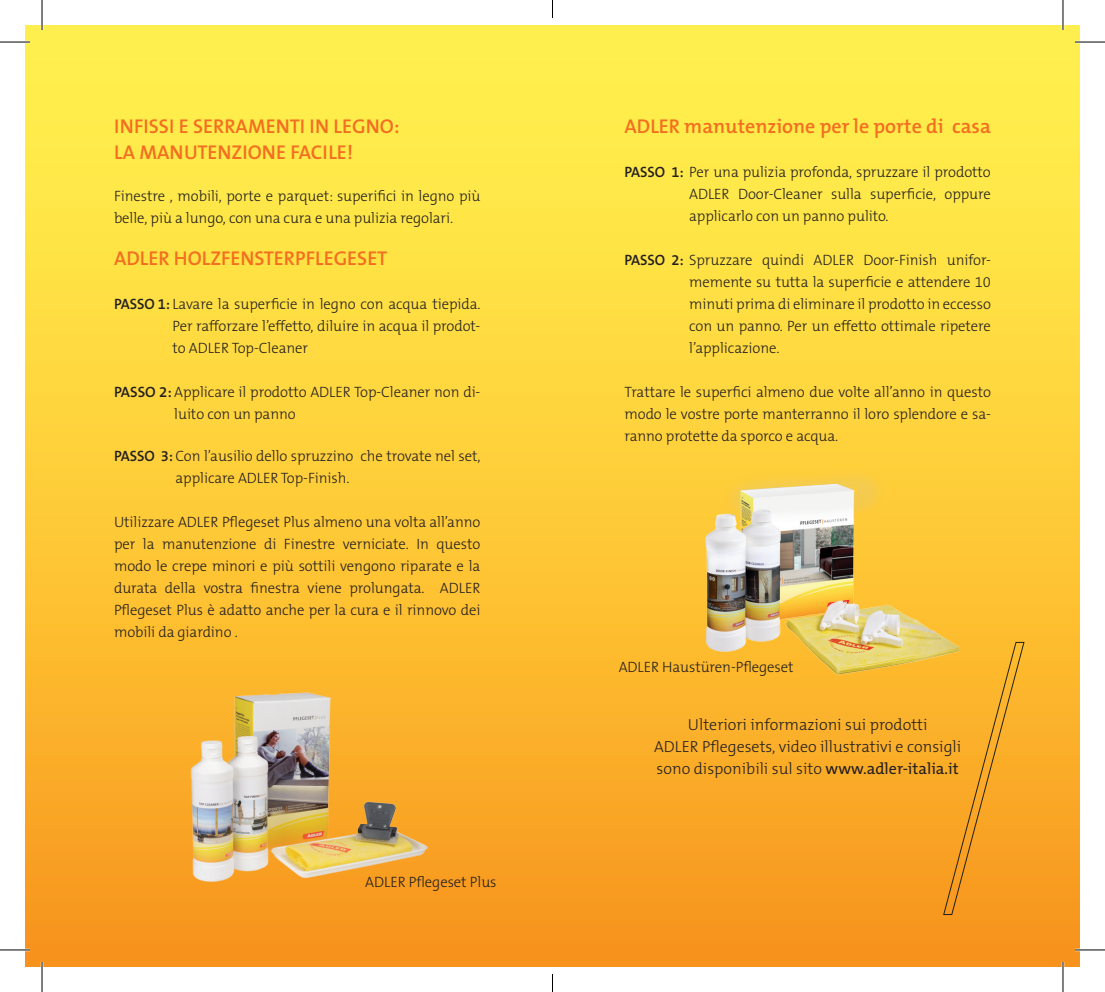
<style>
.page{position:relative;width:1105px;height:992px;background:#fff}
.page>*{position:absolute;margin:0;border:0;box-sizing:border-box;transform-origin:0 0}
.t1{font:600 20px "The Mix B6";color:#f36e21}
.t2{font:300 16px "The Mix B3";color:#231f20}
.t3{font:300 15px/22px "The Mix B3";letter-spacing:-.005em;color:#231f20;text-align:justify}
.s1{font-family:"The Mix B6";font-weight:600}
.s2{font-family:"The Mix B5 Plain";font-weight:400}
</style>
<div class="page">
<div style="left:25px;top:25px;width:1054px;height:941px;background:linear-gradient(to bottom,#fff952,#f9981d)"></div>
<svg style="left:943px;top:641px;width:81px;height:273px;background:#f4a626"></svg>
<img style="left:145px;top:683px;width:304px;height:203px">
<img style="left:679px;top:419px;width:279px;height:282px">
<hr style="left:0;top:41px;width:30px;height:2px;background:#fff">
<hr style="left:1074px;top:41px;width:30px;height:2px;background:#fff">
<hr style="left:0;top:948px;width:30px;height:2px;background:#fff">
<hr style="left:1074px;top:948px;width:30px;height:2px;background:#fff">
<hr style="left:41px;top:0;width:2px;height:30px;background:#fff">
<hr style="left:41px;top:961px;width:2px;height:30px;background:#fff">
<hr style="left:1061px;top:0;width:3px;height:30px;background:#fff">
<hr style="left:1061px;top:961px;width:3px;height:30px;background:#fff">
<hr style="left:0;top:42px;width:30px;height:1px;background:#000">
<hr style="left:1074px;top:42px;width:30px;height:1px;background:#000">
<hr style="left:0;top:949px;width:30px;height:1px;background:#000">
<hr style="left:1074px;top:949px;width:30px;height:1px;background:#000">
<hr style="left:42px;top:0;width:1px;height:30px;background:#000">
<hr style="left:42px;top:961px;width:1px;height:30px;background:#000">
<hr style="left:1062px;top:0;width:1px;height:30px;background:#000">
<hr style="left:1062px;top:961px;width:1px;height:30px;background:#000">
<svg style="left:552px;top:0;width:1px;height:18px"></svg>
<svg style="left:552px;top:973px;width:1px;height:18px"></svg>
<p class="t1" style="left:114px;top:116px;width:287px">INFISSI E SERRAMENTI IN LEGNO:</p>
<p class="t1" style="left:114px;top:142px;width:241px">LA MANUTENZIONE FACILE!</p>
<p class="t3" style="left:114px;top:185px;width:368px">Finestre , mobili, porte e parquet: superifici in legno più belle, più a lungo, con una cura e una pulizia regolari.</p>
<p class="t1" style="left:114px;top:247px;width:275px">ADLER HOLZFENSTERPFLEGESET</p>
<p class="t3" style="left:172px;top:293px;width:309px;text-indent:-58px"><span class="s1">PASSO 1:</span> Lavare la superficie in legno con acqua tiepida.<br>Per rafforzare l’effetto, diluire in acqua il prodot&shy;to ADLER Top-Cleaner</p>
<p class="t3" style="left:174px;top:381px;width:307px;text-indent:-60px"><span class="s1">PASSO 2:</span> Applicare il prodotto ADLER Top-Cleaner non di&shy;luito con un panno</p>
<p class="t3" style="left:176px;top:445px;width:306px;text-indent:-62px"><span class="s1">PASSO 3:</span> Con l’ausilio dello spruzzino che trovate nel set, applicare ADLER Top-Finish.</p>
<p class="t3" style="left:114px;top:511px;width:368px">Utilizzare ADLER Pflegeset Plus almeno una volta all’anno per la manutenzione di Finestre verniciate. In questo modo le crepe minori e più sottili vengono riparate e la durata della vostra finestra viene prolungata. ADLER Pflegeset Plus è adatto anche per la cura e il rinnovo dei mobili da giardino .</p>
<p class="t3" style="left:365px;top:870px;width:133px">ADLER Pflegeset Plus</p>
<p class="t1" style="left:624px;top:116px;width:368px">ADLER manutenzione per le porte di casa</p>
<p class="t3" style="left:689px;top:162px;width:303px;text-indent:-65px"><span class="s1">PASSO 1:</span> Per una pulizia profonda, spruzzare il prodotto ADLER Door-Cleaner sulla superficie, oppure applicarlo con un panno pulito.</p>
<p class="t3" style="left:689px;top:250px;width:303px;text-indent:-65px"><span class="s1">PASSO 2:</span> Spruzzare quindi ADLER Door-Finish unifor&shy;memente su tutta la superficie e attendere 10 minuti prima di eliminare il prodotto in eccesso con un panno. Per un effetto ottimale ripetere l’applicazione.</p>
<p class="t3" style="left:624px;top:382px;width:368px">Trattare le superfici almeno due volte all’anno in questo modo le vostre porte manterranno il loro splendore e sa&shy;ranno protette da sporco e acqua.</p>
<p class="t3" style="left:618px;top:656px;width:176px">ADLER Haustüren-Pflegeset</p>
<p class="t2" style="left:688px;top:715px;width:241px">Ulteriori informazioni sui prodotti</p>
<p class="t2" style="left:654px;top:737px;width:308px">ADLER Pflegesets, video illustrativi e consigli</p>
<p class="t2" style="left:656px;top:759px;width:303px">sono disponibili sul sito <span class="s2">www.adler-italia.it</span></p>
</div>
